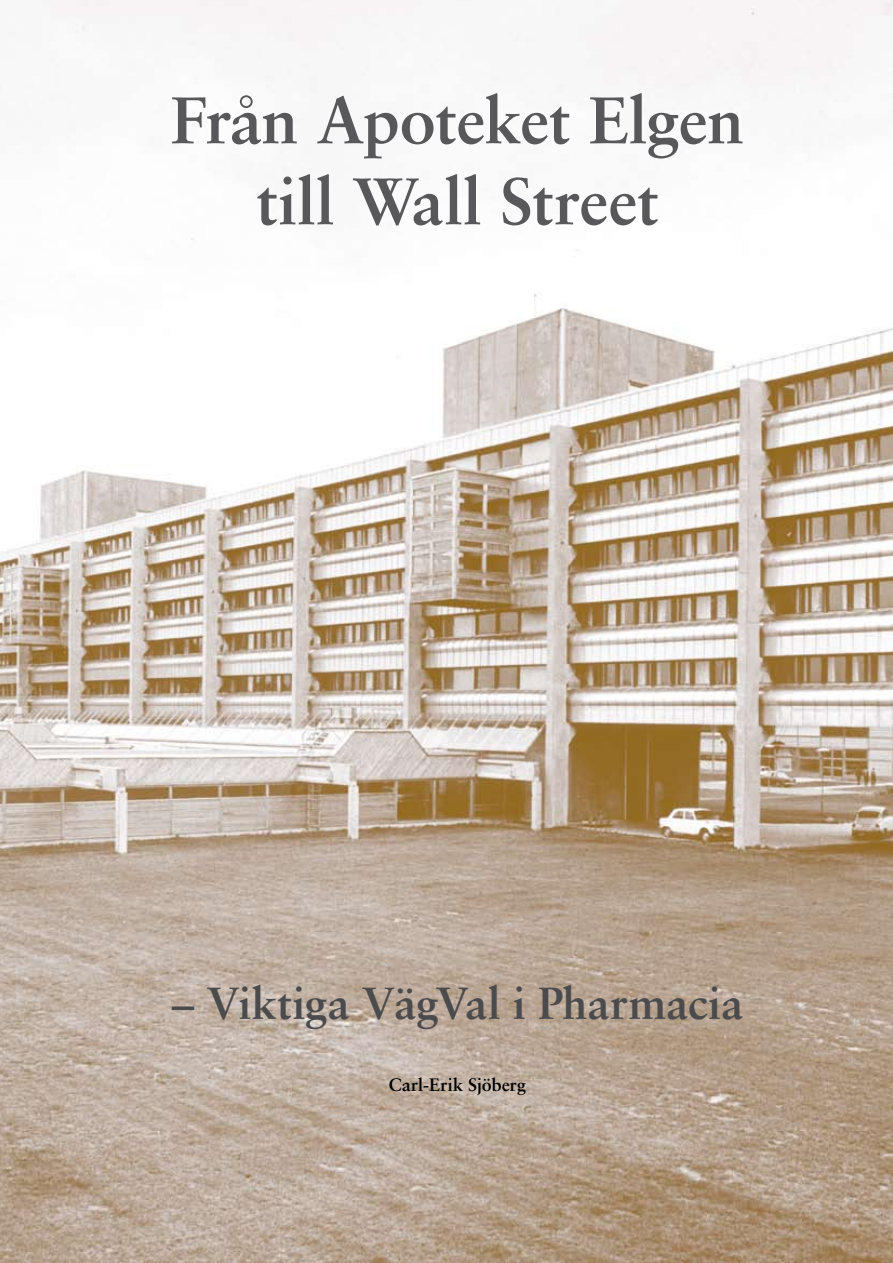
<style>
.page{position:relative;width:893px;height:1263px;background:#fff}
.page>*{position:absolute;margin:0;border:0;box-sizing:border-box;transform-origin:0 0}
.t1{font:700 66px/81px "Sabon";letter-spacing:-.01em;color:#58585a;text-align:center}
.t2{font:700 45px "Sabon";letter-spacing:-.005em;color:#4b4b4d}
.t3{font:700 18px "Sabon";letter-spacing:.005em;color:#000}
</style>
<div class="page">
<img style="left:0;top:0;width:893px;height:1263px">
<p class="t1" style="left:171px;top:79px;width:575px">Från Apoteket Elgen till Wall Street</p>
<p class="t2" style="left:172px;top:976px;width:573px">– Viktiga VägVal i Pharmacia</p>
<p class="t3" style="left:389px;top:1074px;width:139px">Carl-Erik Sjöberg</p>
</div>
